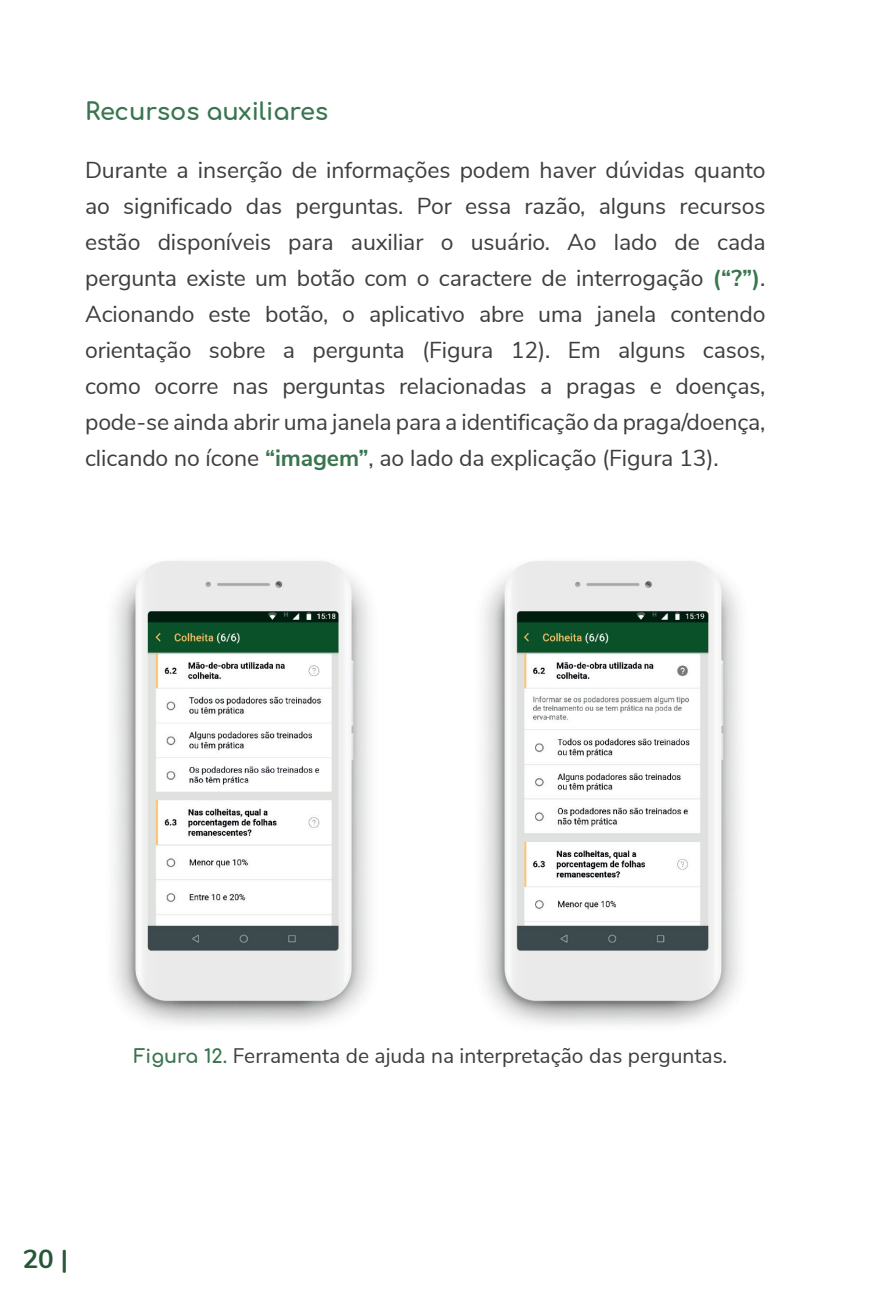
<style>
.page{position:relative;width:879px;height:1304px;background:#fff}
.page>*{position:absolute;margin:0;border:0;box-sizing:border-box;transform-origin:0 0}
.t1{font:700 26px "Nunito";color:#265838}
.t2{font:700 24px "Comfortaa";color:#39754f}
.t3{font:23px/36px "Nunito Sans";letter-spacing:-.005em;color:#3e3e3f;text-align:justify}
.t4{font:21px "Nunito Sans";color:#3e3e3f}
.s1{font-weight:700;color:#39754f}
.s2{font-family:"Comfortaa";font-weight:700;font-size:19px;color:#39754f}
</style>
<div class="page">
<img style="left:114px;top:561px;width:257px;height:465px">
<img style="left:483px;top:561px;width:257px;height:465px">
<p class="t2" style="left:85px;top:89px;width:245px">Recursos auxiliares</p>
<p class="t3" style="left:85px;top:151px;width:682px">Durante a inserção de informações podem haver dúvidas quanto ao significado das perguntas. Por essa razão, alguns recursos estão disponíveis para auxiliar o usuário. Ao lado de cada pergunta existe um botão com o caractere de interrogação <span class="s1">(“?”)</span>.<br>Acionando este botão, o aplicativo abre uma janela contendo orientação sobre a pergunta (Figura 12). Em alguns casos, como ocorre nas perguntas relacionadas a pragas e doenças, pode-se ainda abrir uma janela para a identificação da praga/doença, clicando no ícone <span class="s1">“imagem”</span>, ao lado da explicação (Figura 13).</p>
<p class="t4" style="left:134px;top:1040px;width:595px"><span class="s2">Figura 12.</span> Ferramenta de ajuda na interpretação das perguntas.</p>
<p class="t1" style="left:23px;top:1240px;width:47px">20 |</p>
</div>
